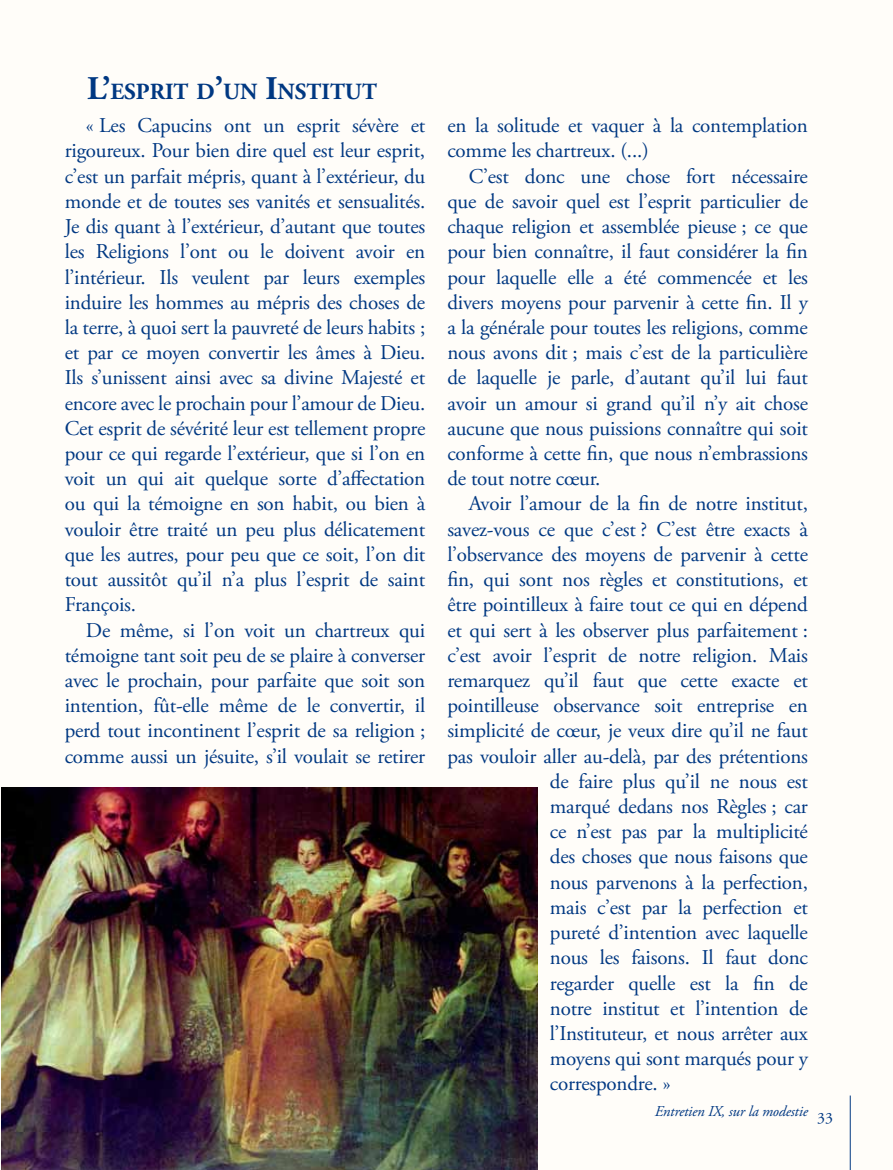
<style>
.page{position:relative;width:893px;height:1170px;background:#fff}
.page>*{position:absolute;margin:0;border:0;box-sizing:border-box;transform-origin:0 0}
.t1{font:700 23.1px "Adobe Garamond Pro";color:#003882}
.t2{font:21px/25.2px "Adobe Garamond Pro";letter-spacing:-.015em;color:#003882;text-align:justify}
.t3{font:15.75px "Adobe Garamond Pro";color:#003882}
.t4{font:italic 15px "Adobe Garamond Pro";letter-spacing:-.01em;color:#003882}
.s1{font-size:33px}
</style>
<div class="page">
<div style="left:0;top:0;width:893px;height:1169px;background:#fffdf9"></div>
<hr style="left:850px;top:1095px;width:1px;height:74px;background:#003882">
<img style="left:1px;top:787px;width:536px;height:382px">
<p class="t1" style="left:87px;top:79px;width:291px"><span class="s1">L’</span>ESPRIT D<span class="s1">’</span>UN <span class="s1">I</span>NSTITUT</p>
<p class="t2" style="left:65px;top:114px;width:362px;text-indent:21px">« Les Capucins ont un esprit sévère et rigoureux. Pour bien dire quel est leur esprit, c’est un parfait mépris, quant à l’extérieur, du monde et de toutes ses vanités et sensualités.<br>Je dis quant à l’extérieur, d’autant que toutes les Religions l’ont ou le doivent avoir en l’intérieur. Ils veulent par leurs exemples induire les hommes au mépris des choses de la terre, à quoi sert la pauvreté de leurs habits ; et par ce moyen convertir les âmes à Dieu.<br>Ils s’unissent ainsi avec sa divine Majesté et encore avec le prochain pour l’amour de Dieu.<br>Cet esprit de sévérité leur est tellement propre pour ce qui regarde l’extérieur, que si l’on en voit un qui ait quelque sorte d’affectation ou qui la témoigne en son habit, ou bien à vouloir être traité un peu plus délicatement que les autres, pour peu que ce soit, l’on dit tout aussitôt qu’il n’a plus l’esprit de saint François.</p>
<p class="t2" style="left:65px;top:618px;width:362px;text-indent:21px">De même, si l’on voit un chartreux qui témoigne tant soit peu de se plaire à converser avec le prochain, pour parfaite que soit son intention, fût‑elle même de le convertir, il perd tout incontinent l’esprit de sa religion ; comme aussi un jésuite, s’il voulait se retirer</p>
<p class="t2" style="left:447px;top:114px;width:362px">en la solitude et vaquer à la contemplation comme les chartreux. (...)</p>
<p class="t2" style="left:447px;top:164px;width:362px;text-indent:21px">C’est donc une chose fort nécessaire que de savoir quel est l’esprit particulier de chaque religion et assemblée pieuse ; ce que pour bien connaître, il faut considérer la fin pour laquelle elle a été commencée et les divers moyens pour parvenir à cette fin. Il y a la générale pour toutes les religions, comme nous avons dit ; mais c’est de la particulière de laquelle je parle, d’autant qu’il lui faut avoir un amour si grand qu’il n’y ait chose aucune que nous puissions connaître qui soit conforme à cette fin, que nous n’embrassions de tout notre cœur.</p>
<p class="t2" style="left:469px;top:492px;width:341px">Avoir l’amour de la fin de notre institut,</p>
<p class="t2" style="left:447px;top:517px;width:362px">savez‑vous ce que c’est ? C’est être exacts à</p>
<p class="t2" style="left:447px;top:542px;width:362px">l’observance des moyens de parvenir à cette</p>
<p class="t2" style="left:447px;top:567px;width:362px">fin, qui sont nos règles et constitutions, et</p>
<p class="t2" style="left:447px;top:592px;width:362px">être pointilleux à faire tout ce qui en dépend</p>
<p class="t2" style="left:447px;top:618px;width:362px">et qui sert à les observer plus parfaitement :</p>
<p class="t2" style="left:447px;top:643px;width:362px">c’est avoir l’esprit de notre religion. Mais</p>
<p class="t2" style="left:447px;top:668px;width:362px">remarquez qu’il faut que cette exacte et</p>
<p class="t2" style="left:447px;top:693px;width:362px">pointilleuse observance soit entreprise en</p>
<p class="t2" style="left:447px;top:718px;width:362px">simplicité de cœur, je veux dire qu’il ne faut</p>
<p class="t2" style="left:447px;top:744px;width:362px">pas vouloir aller au‑delà, par des prétentions</p>
<p class="t2" style="left:550px;top:769px;width:260px">de faire plus qu’il ne nous est</p>
<p class="t2" style="left:550px;top:794px;width:259px">marqué dedans nos Règles ; car</p>
<p class="t2" style="left:550px;top:819px;width:260px">ce n’est pas par la multiplicité</p>
<p class="t2" style="left:550px;top:844px;width:259px">des choses que nous faisons que</p>
<p class="t2" style="left:550px;top:870px;width:259px">nous parvenons à la perfection,</p>
<p class="t2" style="left:550px;top:895px;width:259px">mais c’est par la perfection et</p>
<p class="t2" style="left:550px;top:920px;width:259px">pureté d’intention avec laquelle</p>
<p class="t2" style="left:550px;top:945px;width:260px">nous les faisons. Il faut donc</p>
<p class="t2" style="left:550px;top:970px;width:260px">regarder quelle est la fin de</p>
<p class="t2" style="left:550px;top:996px;width:259px">notre institut et l’intention de</p>
<p class="t2" style="left:550px;top:1021px;width:259px">l’Instituteur, et nous arrêter aux</p>
<p class="t2" style="left:550px;top:1046px;width:259px">moyens qui sont marqués pour y</p>
<p class="t2" style="left:550px;top:1071px;width:122px">correspondre. »</p>
<p class="t4" style="left:655px;top:1101px;width:155px">Entretien IX, sur la modestie</p>
<p class="t3" style="left:817px;top:1107px;width:17px">33</p>
</div>
